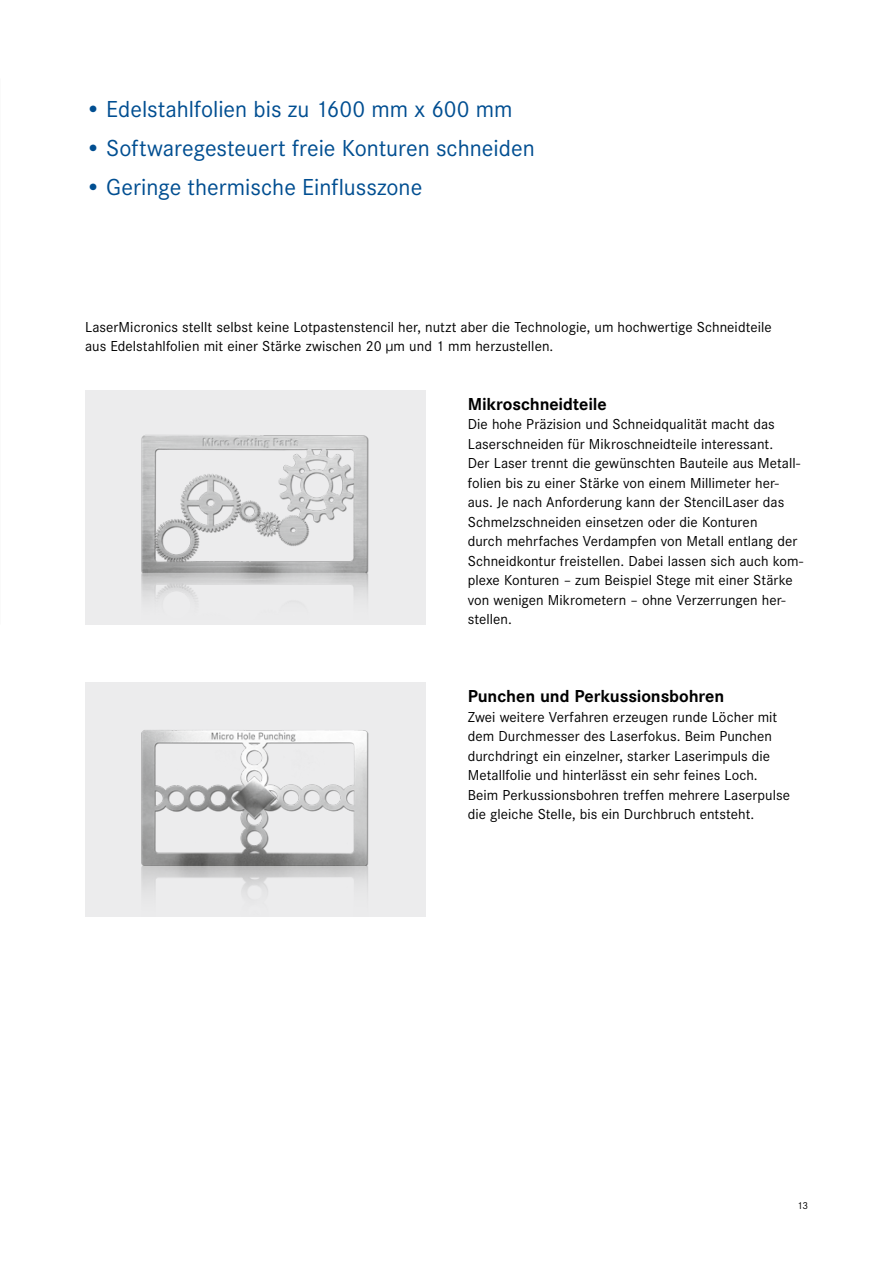
<style>
.page{position:relative;width:893px;height:1263px;background:#fff}
.page>*{position:absolute;margin:0;border:0;box-sizing:border-box;transform-origin:0 0}
.t1{font:24px "Corporate S";color:#004e91}
.t2{font:700 18px "Corporate S";letter-spacing:-.005em;color:#000}
.t3{font:15px/19.5px "Corporate S";letter-spacing:.005em;color:#000}
.t4{font:10.5px "Corporate S";color:#000}
</style>
<div class="page">
<div style="left:85px;top:390px;width:340px;height:234px;background:#ececed"></div>
<img style="left:141px;top:573px;width:228px;height:28px">
<img style="left:141px;top:435px;width:228px;height:138px">
<div style="left:85px;top:682px;width:340px;height:235px;background:#ececed"></div>
<img style="left:141px;top:865px;width:227px;height:28px">
<img style="left:141px;top:730px;width:228px;height:135px">
<h1 class="t1" style="left:85px;top:93px;width:429px">• Edelstahlfolien bis zu 1600 mm x 600 mm</h1>
<h1 class="t1" style="left:85px;top:132px;width:451px">• Softwaregesteuert freie Konturen schneiden</h1>
<h1 class="t1" style="left:85px;top:171px;width:339px">• Geringe thermische Einflusszone</h1>
<p class="t3" style="left:85px;top:316px;width:688px">LaserMicronics stellt selbst keine Lotpastenstencil her, nutzt aber die Technologie, um hochwertige Schneidteile aus Edelstahlfolien mit einer Stärke zwischen 20 µm und 1 mm herzustellen.</p>
<p class="t2" style="left:468px;top:391px;width:140px">Mikroschneidteile</p>
<p class="t3" style="left:468px;top:414px;width:337px">Die hohe Präzision und Schneidqualität macht das Laserschneiden für Mikroschneidteile interessant.<br>Der Laser trennt die gewünschten Bauteile aus Metall&shy;folien bis zu einer Stärke von einem Millimeter her&shy;aus. Je nach Anforderung kann der StencilLaser das Schmelzschneiden einsetzen oder die Konturen<br>durch mehrfaches Verdampfen von Metall entlang der Schneidkontur freistellen. Dabei lassen sich auch kom&shy;plexe Konturen – zum Beispiel Stege mit einer Stärke von wenigen Mikrometern – ohne Verzerrungen her&shy;stellen.</p>
<p class="t2" style="left:468px;top:684px;width:258px">Punchen und Perkussionsbohren</p>
<p class="t3" style="left:468px;top:706px;width:324px">Zwei weitere Verfahren erzeugen runde Löcher mit dem Durchmesser des Laserfokus. Beim Punchen durchdringt ein einzelner, starker Laserimpuls die Metallfolie und hinterlässt ein sehr feines Loch.<br>Beim Perkussionsbohren treffen mehrere Laserpulse die gleiche Stelle, bis ein Durchbruch entsteht.</p>
<p class="t4" style="left:797px;top:1199px;width:12px">13</p>
</div>
